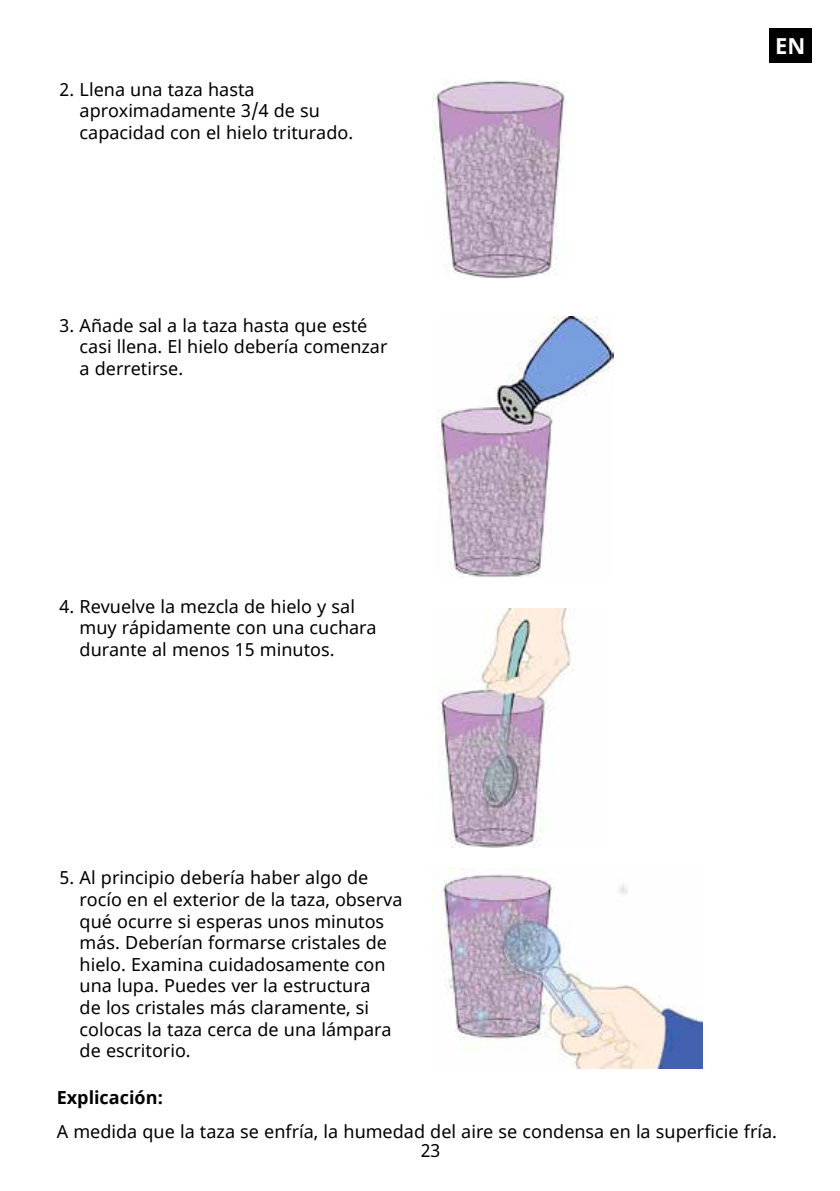
<style>
.page{position:relative;width:840px;height:1191px;background:#fff}
.page>*{position:absolute;margin:0;border:0;box-sizing:border-box;transform-origin:0 0}
.t1{font:700 22px "Noto Sans";color:#fff}
.t2{font:18px/21.6px "Noto Sans";color:#000}
.t3{font:700 18px "Noto Sans";color:#000}
</style>
<div class="page">
<div style="left:768px;top:28px;width:43px;height:35px;background:#000"></div>
<img style="left:432px;top:80px;width:134px;height:199px">
<img style="left:437px;top:317px;width:176px;height:260px">
<img style="left:438px;top:608px;width:135px;height:239px">
<img style="left:432px;top:867px;width:270px;height:201px">
<p class="t2" style="left:80px;top:79px;width:275px;text-indent:-20px">2. Llena una taza hasta aproximadamente 3/4 de su capacidad con el hielo triturado.</p>
<p class="t2" style="left:80px;top:315px;width:309px;text-indent:-20px">3. Añade sal a la taza hasta que esté casi llena. El hielo debería comenzar a derretirse.</p>
<p class="t2" style="left:80px;top:596px;width:298px;text-indent:-20px">4. Revuelve la mezcla de hielo y sal muy rápidamente con una cuchara durante al menos 15 minutos.</p>
<p class="t1" style="left:774px;top:30px;width:32px">EN</p>
<p class="t2" style="left:80px;top:867px;width:324px;text-indent:-20px">5. Al principio debería haber algo de rocío en el exterior de la taza, observa qué ocurre si esperas unos minutos más. Deberían formarse cristales de hielo. Examina cuidadosamente con una lupa. Puedes ver la estructura<br>de los cristales más claramente, si colocas la taza cerca de una lámpara de escritorio.</p>
<p class="t3" style="left:57px;top:1085px;width:108px">Explicación:</p>
<p class="t2" style="left:57px;top:1120px;width:721px">A medida que la taza se enfría, la humedad del aire se condensa en la superficie fría.</p>
<p class="t2" style="left:420px;top:1140px;width:21px">23</p>
</div>
